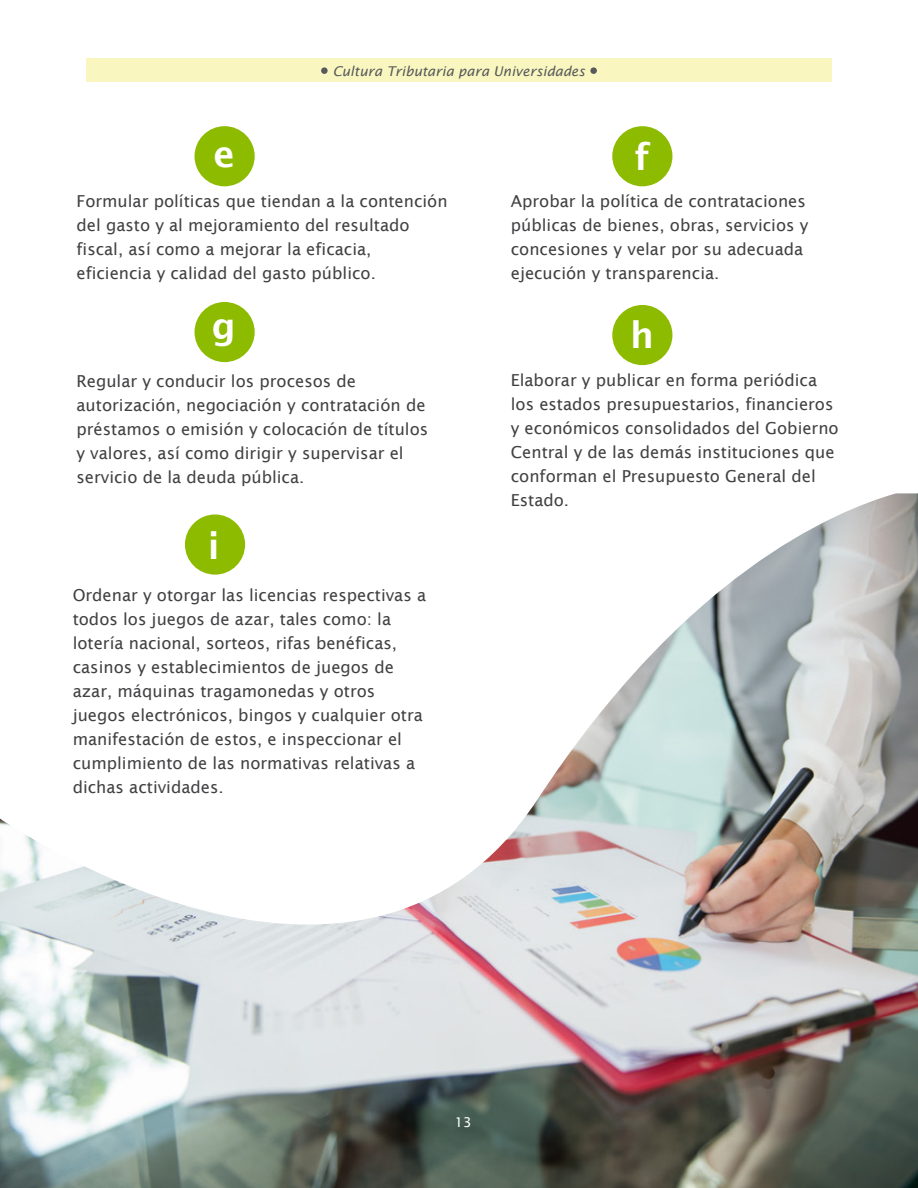
<style>
.page{position:relative;width:918px;height:1188px;background:#fff}
.page>*{position:absolute;margin:0;border:0;box-sizing:border-box;transform-origin:0 0}
.t1{font:600 36.3px "Lucida Sans";color:#fff}
.t2{font:16.5px/24px "Lucida Sans";color:#414042}
.t3{font:italic 13.5px "Lucida Sans";color:#58595b}
.t4{font:13.5px "Lucida Sans";color:#fff}
</style>
<div class="page">
<img style="left:0;top:493px;width:918px;height:695px">
<div style="left:195px;top:126px;width:60px;height:60px;background:#8dbb00;border-radius:50%"></div>
<div style="left:612px;top:126px;width:60px;height:60px;background:#8dbb00;border-radius:50%"></div>
<div style="left:195px;top:302px;width:60px;height:60px;background:#8dbb00;border-radius:50%"></div>
<div style="left:612px;top:305px;width:60px;height:60px;background:#8dbb00;border-radius:50%"></div>
<div style="left:185px;top:514px;width:60px;height:61px;background:#8dbb00;border-radius:50%"></div>
<div style="left:86px;top:58px;width:746px;height:24px;background:#f9f7bf"></div>
<svg style="left:321px;top:67px;width:7px;height:7px"></svg>
<svg style="left:590px;top:67px;width:7px;height:7px"></svg>
<p class="t3" style="left:333px;top:64px;width:254px">Cultura Tributaria para Universidades</p>
<h1 class="t1" style="left:213px;top:133px;width:23px">e</h1>
<h1 class="t1" style="left:635px;top:136px;width:17px">f</h1>
<p class="t2" style="left:76px;top:189px;width:373px">Formular políticas que tiendan a la contención del gasto y al mejoramiento del resultado fiscal, así como a mejorar la eficacia, eficiencia y calidad del gasto público.</p>
<p class="t2" style="left:511px;top:189px;width:299px">Aprobar la política de contrataciones públicas de bienes, obras, servicios y concesiones y velar por su adecuada ejecución y transparencia.</p>
<h1 class="t1" style="left:212px;top:306px;width:25px">g</h1>
<h1 class="t1" style="left:630px;top:315px;width:25px">h</h1>
<p class="t2" style="left:76px;top:369px;width:353px">Regular y conducir los procesos de autorización, negociación y contratación de préstamos o emisión y colocación de títulos y valores, así como dirigir y supervisar el servicio de la deuda pública.</p>
<p class="t2" style="left:511px;top:368px;width:329px">Elaborar y publicar en forma periódica los estados presupuestarios, financieros y económicos consolidados del Gobierno Central y de las demás instituciones que conforman el Presupuesto General del Estado.</p>
<h1 class="t1" style="left:208px;top:526px;width:13px">i</h1>
<p class="t2" style="left:73px;top:583px;width:355px">Ordenar y otorgar las licencias respectivas a todos los juegos de azar, tales como: la lotería nacional, sorteos, rifas benéficas, casinos y establecimientos de juegos de azar, máquinas tragamonedas y otros juegos electrónicos, bingos y cualquier otra manifestación de estos, e inspeccionar el cumplimiento de las normativas relativas a dichas actividades.</p>
<p class="t4" style="left:455px;top:1115px;width:19px">13</p>
</div>
